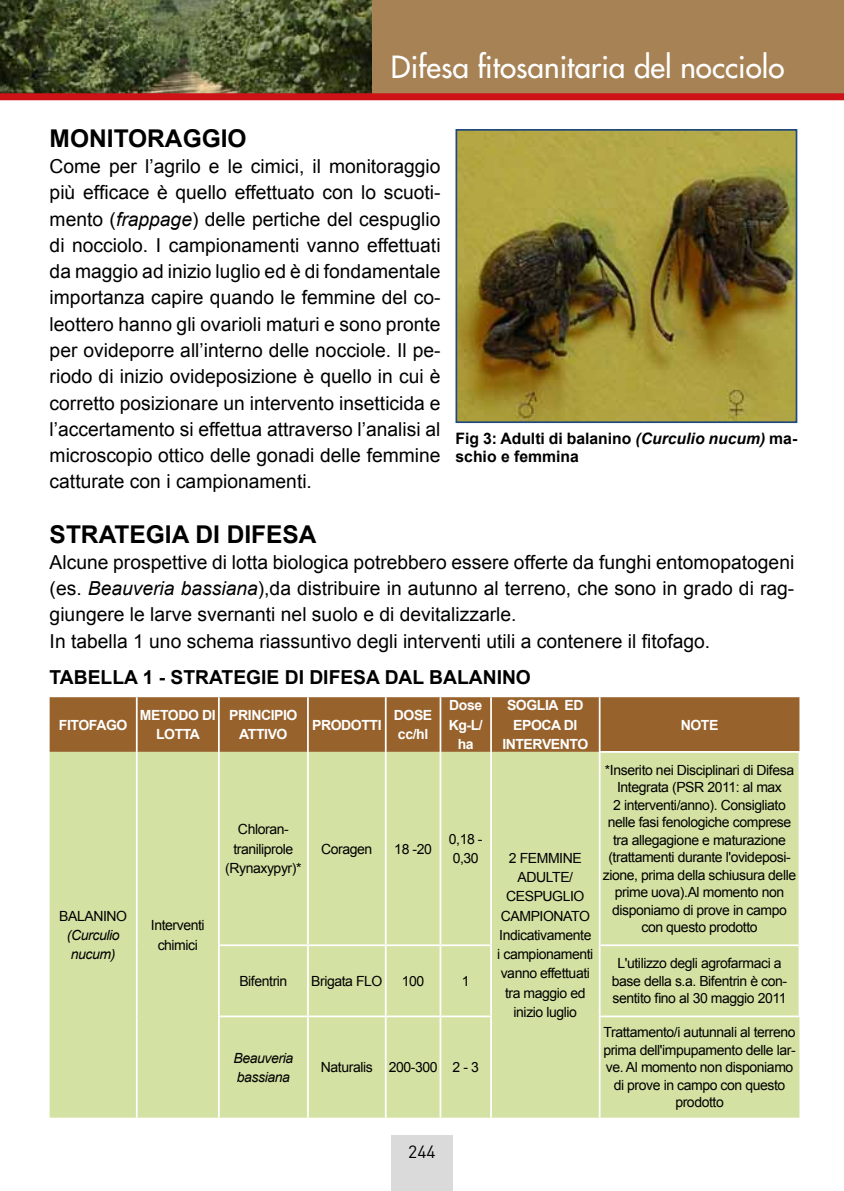
<style>
.page{position:relative;width:844px;height:1191px;background:#fff}
.page>*{position:absolute;margin:0;border:0;box-sizing:border-box;transform-origin:0 0}
.t1{font:29.75px "Futura";color:#fff}
.t2{font:700 24.5px "Arial";color:#000}
.t3{font:19.25px/26.2px "Arial";color:#000;text-align:justify}
.t4{font:700 19.25px "Arial";color:#000}
.t5{font:17.5px "DIN";color:#000}
.t6{font:700 15.75px/17.5px "Arial";color:#000}
.t7{font:14px/17.5px "Arial";letter-spacing:-.03em;color:#000;text-align:center}
.t8{font:700 14px/19.2px "Arial";letter-spacing:-.03em;color:#fff}
.t9{font:italic 14px/19.2px "Arial";letter-spacing:-.03em;color:#000}
.s1{font-style:italic}
</style>
<div class="page">
<div style="left:391px;top:1135px;width:61px;height:56px;background:#dadada"></div>
<img style="left:458px;top:132px;width:336px;height:288px">
<div style="left:455px;top:129px;width:342px;height:294px;border:2px solid #1f497d"></div>
<div style="left:50px;top:697px;width:749px;height:55px;background:#98622c"></div>
<div style="left:50px;top:752px;width:749px;height:365px;background:#d3e2a3"></div>
<hr style="left:136px;top:697px;width:2px;height:55px;background:#fff">
<hr style="left:218px;top:697px;width:2px;height:55px;background:#fff">
<hr style="left:307px;top:697px;width:2px;height:55px;background:#fff">
<hr style="left:385px;top:697px;width:1px;height:55px;background:#fff">
<hr style="left:439px;top:697px;width:2px;height:55px;background:#fff">
<hr style="left:490px;top:697px;width:2px;height:55px;background:#fff">
<hr style="left:598px;top:697px;width:2px;height:54px;background:#fff">
<hr style="left:136px;top:752px;width:2px;height:193px;background:#fff">
<hr style="left:307px;top:752px;width:2px;height:192px;background:#fff">
<hr style="left:385px;top:752px;width:1px;height:192px;background:#fff">
<hr style="left:439px;top:752px;width:2px;height:192px;background:#fff">
<hr style="left:136px;top:945px;width:2px;height:71px;background:#fff">
<hr style="left:136px;top:1016px;width:2px;height:101px;background:#fff">
<hr style="left:307px;top:946px;width:2px;height:69px;background:#fff">
<hr style="left:385px;top:946px;width:1px;height:69px;background:#fff">
<hr style="left:439px;top:946px;width:2px;height:69px;background:#fff">
<hr style="left:218px;top:1017px;width:2px;height:100px;background:#fff">
<hr style="left:307px;top:1017px;width:2px;height:100px;background:#fff">
<hr style="left:385px;top:1017px;width:1px;height:100px;background:#fff">
<hr style="left:439px;top:1017px;width:2px;height:100px;background:#fff">
<hr style="left:490px;top:1017px;width:2px;height:100px;background:#fff">
<hr style="left:598px;top:1017px;width:2px;height:100px;background:#fff">
<hr style="left:218px;top:752px;width:2px;height:192px;background:#fff">
<hr style="left:490px;top:752px;width:2px;height:192px;background:#fff">
<hr style="left:218px;top:944px;width:90px;height:2px;background:#fff">
<hr style="left:308px;top:944px;width:77px;height:2px;background:#fff">
<hr style="left:385px;top:944px;width:55px;height:2px;background:#fff">
<hr style="left:440px;top:944px;width:52px;height:2px;background:#fff">
<hr style="left:218px;top:946px;width:2px;height:69px;background:#fff">
<hr style="left:490px;top:946px;width:2px;height:69px;background:#fff">
<hr style="left:218px;top:1015px;width:90px;height:2px;background:#fff">
<hr style="left:308px;top:1015px;width:77px;height:2px;background:#fff">
<hr style="left:385px;top:1015px;width:55px;height:2px;background:#fff">
<hr style="left:440px;top:1015px;width:52px;height:2px;background:#fff">
<hr style="left:598px;top:751px;width:202px;height:1px;background:#fff">
<hr style="left:798px;top:752px;width:2px;height:192px;background:#fff">
<hr style="left:600px;top:944px;width:200px;height:2px;background:#fff">
<hr style="left:798px;top:946px;width:2px;height:69px;background:#fff">
<hr style="left:598px;top:752px;width:2px;height:193px;background:#fff">
<hr style="left:598px;top:945px;width:2px;height:70px;background:#fff">
<hr style="left:598px;top:1015px;width:202px;height:2px;background:#fff">
<img style="left:0;top:0;width:372px;height:93px">
<div style="left:372px;top:0;width:471px;height:99px;background:#a68254"></div>
<div style="left:0;top:93px;width:843px;height:7px;background:#cd1316"></div>
<h1 class="t1" style="left:391px;top:48px;width:395px">Difesa fitosanitaria del nocciolo</h1>
<p class="t2" style="left:50px;top:122px;width:18px">MONITORA</p>
<p class="t2" style="left:183px;top:122px;width:51px">GGIO</p>
<p class="t3" style="left:50px;top:153px;width:392px">Come per l’agrilo e le cimici, il monitoraggio più efficace è quello effettuato con lo scuoti&shy;mento (<span class="s1">frappage</span>) delle pertiche del cespuglio di nocciolo. I campionamenti vanno effettuati da maggio ad inizio luglio ed è di fondamentale importanza capire quando le femmine del co&shy;leottero hanno gli ovarioli maturi e sono pronte per ovideporre all’interno delle nocciole. Il pe&shy;riodo di inizio ovideposizione è quello in cui è corretto posizionare un intervento insetticida e l’accertamento si effettua attraverso l’analisi al microscopio ottico delle gonadi delle femmine catturate con i campionamenti.</p>
<p class="t2" style="left:50px;top:518px;width:17px">STRATE</p>
<p class="t2" style="left:146px;top:518px;width:138px">GIA DI DIFESA</p>
<p class="t3" style="left:50px;top:549px;width:746px;text-align:left">Alcune prospettive di lotta biologica potrebbero essere offerte da funghi entomopatogeni (es. <span class="s1">Beauveria bassiana</span>),da distribuire in autunno al terreno, che sono in grado di rag&shy;giungere le larve svernanti nel suolo e di devitalizzarle.<br>In tabella 1 uno schema riassuntivo degli interventi utili a contenere il fitofago.</p>
<p class="t4" style="left:50px;top:665px;width:482px">Tabella 1 - Strateg ie di difesa dal balanino</p>
<p class="t6" style="left:455px;top:431px;width:343px">Fig 3: Adulti di balanino <span class="s1">(Curculio nucum)</span> ma&shy;schio e femmina</p>
<p class="t8" style="left:59px;top:715px;width:69px">FITOFAGO</p>
<p class="t8" style="left:140px;top:706px;width:11px">METO</p>
<p class="t8" style="left:178px;top:706px;width:37px">DO DI</p>
<p class="t8" style="left:156px;top:725px;width:10px">LOTTA</p>
<p class="t7" style="left:59px;top:907px;width:69px">BALANINO</p>
<p class="t9" style="left:67px;top:925px;width:54px">(Curculio nucum)</p>
<p class="t7" style="left:151px;top:916px;width:55px;line-height:19.2px">Interventi chimici</p>
<p class="t8" style="left:229px;top:706px;width:17px">PRINCI</p>
<p class="t8" style="left:274px;top:706px;width:17px">PIO</p>
<p class="t8" style="left:239px;top:725px;width:8px">ATTI</p>
<p class="t8" style="left:267px;top:725px;width:20px">VO</p>
<p class="t8" style="left:312px;top:715px;width:48px">PRODOTTI</p>
<p class="t8" style="left:394px;top:706px;width:36px">DOSE cc/hl</p>
<p class="t8" style="left:448px;top:696px;width:36px;text-align:center">Dose<br>Kg-L/ ha</p>
<p class="t8" style="left:507px;top:696px;width:38px">SOGLIA</p>
<p class="t8" style="left:564px;top:696px;width:21px">ED</p>
<p class="t8" style="left:513px;top:715px;width:29px">EPOCA</p>
<p class="t8" style="left:563px;top:715px;width:13px">DI</p>
<p class="t8" style="left:502px;top:735px;width:9px">INTER</p>
<p class="t8" style="left:542px;top:735px;width:19px">VENTO</p>
<p class="t7" style="left:225px;top:820px;width:78px;line-height:19.2px">Chloran&shy;traniliprole (Rynaxypyr)*</p>
<p class="t7" style="left:321px;top:840px;width:53px">Coragen</p>
<p class="t7" style="left:394px;top:840px;width:39px">18 -20</p>
<p class="t7" style="left:449px;top:829px;width:35px;line-height:19.2px;text-align:left">0,18 -<br>0,30</p>
<p class="t7" style="left:239px;top:972px;width:49px">Bifentrin</p>
<p class="t7" style="left:311px;top:972px;width:73px">Brigata FLO</p>
<p class="t7" style="left:402px;top:972px;width:24px">100</p>
<p class="t7" style="left:462px;top:972px;width:9px">1</p>
<p class="t9" style="left:233px;top:1048px;width:61px">Beauveria bassiana</p>
<p class="t7" style="left:321px;top:1058px;width:159px">Naturalis 200-300 2 - 3</p>
<p class="t7" style="left:497px;top:848px;width:98px;line-height:19.2px">2 FEMMINE<br>ADULTE/<br>CESPUGLIO<br>CAMPIONATO<br>Indicativamente i campionamenti vanno effettuati tra maggio ed inizio luglio</p>
<p class="t8" style="left:680px;top:715px;width:10px">NOTE</p>
<p class="t7" style="left:602px;top:761px;width:195px">*Inserito nei Disciplinari di Difesa<br>Integrata (PSR 2011: al max<br>2 interventi/anno). Consigliato nelle fasi fenologiche comprese tra allegagione e maturazione (trattamenti durante l'ovideposi&shy;zione, prima della schiusura delle prime uova).Al momento non disponiamo di prove in campo con questo prodotto</p>
<p class="t7" style="left:611px;top:955px;width:177px">L'utilizzo degli agrofarmaci a base della s.a. Bifentrin è con&shy;sentito fino al 30 maggio 2011</p>
<p class="t7" style="left:603px;top:1023px;width:194px">Trattamento/i autunnali al terreno prima dell'impupamento delle lar&shy;ve. Al momento non disponiamo di prove in campo con questo prodotto</p>
<p class="t5" style="left:408px;top:1140px;width:29px">244</p>
</div>
